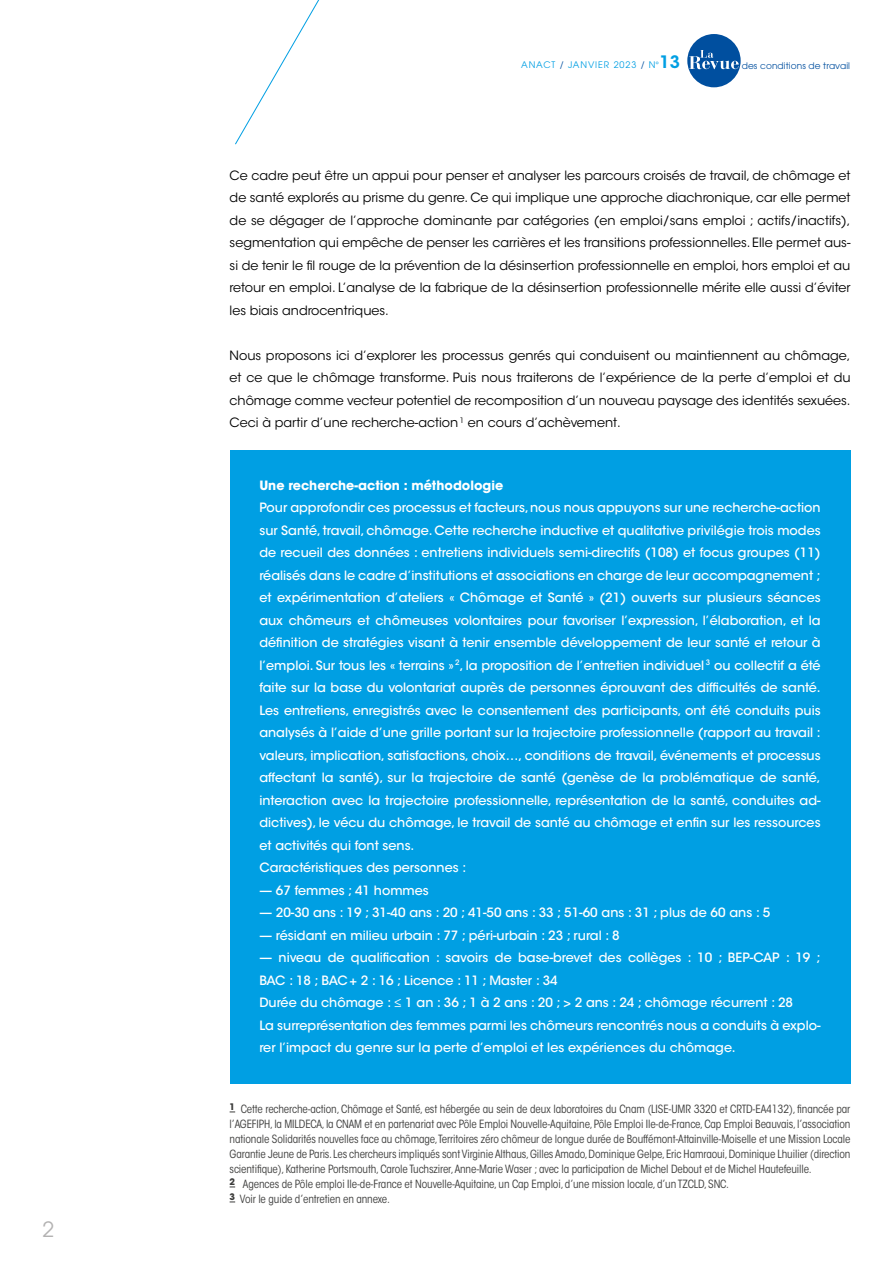
<style>
.page{position:relative;width:893px;height:1263px;background:#fff}
.page>*{position:absolute;margin:0;border:0;box-sizing:border-box;transform-origin:0 0}
.t1{font:21px "Avant Garde";color:#b3b2b2}
.t2{font:500 12.75px/22.5px "ITC Avant Garde Std";color:#fff}
.t3{font:12.75px/22.5px "ITC Avant Garde Std";color:#000;text-align:justify}
.t4{font:700 12.75px "ITC Avant Garde Std";color:#fff}
.t5{font:condensed 11.25px/15px "ITC Avant Garde Std";letter-spacing:-.01em;color:#3c3c3b;text-align:justify}
.t6{font:9px "Avant Garde";letter-spacing:.1em;color:#009fe3}
.t7{font:9px "Avant Garde";letter-spacing:.01em;color:#004f9f}
.s1{color:#004f9f}
.s2{font-family:"ITC Avant Garde Std";font-weight:600;font-size:16.95px}
</style>
<div class="page">
<div style="left:687px;top:34px;width:54px;height:53px;background:#004f9f;border-radius:50%"></div>
<svg style="left:689px;top:50px;width:50px;height:19px"></svg>
<svg style="left:235px;top:0;width:84px;height:145px"></svg>
<div style="left:230px;top:450px;width:620px;height:634px;background:#009fe3"></div>
<h1 class="t1" style="left:43px;top:1217px;width:13px">2</h1>
<p class="t6" style="left:521px;top:60px;width:160px">ANACT <span class="s1">/</span> JANVIER 2023 <span class="s1">/</span> N°<span class="s2">13</span></p>
<p class="t7" style="left:742px;top:60px;width:110px">des conditions de travail</p>
<p class="t3" style="left:230px;top:164px;width:622px">Ce cadre peut être un appui pour penser et analyser les parcours croisés de travail, de chômage et de santé explorés au prisme du genre. Ce qui implique une approche diachronique, car elle permet de se dégager de l’approche dominante par catégories (en emploi/sans emploi ; actifs/inactifs), segmentation qui empêche de penser les carrières et les transitions professionnelles. Elle permet aus&shy;si de tenir le fil rouge de la prévention de la désinsertion professionnelle en emploi, hors emploi et au retour en emploi. L’analyse de la fabrique de la désinsertion professionnelle mérite elle aussi d’éviter les biais androcentriques.</p>
<p class="t3" style="left:230px;top:344px;width:622px">Nous proposons ici d’explorer les processus genrés qui conduisent ou maintiennent au chômage, et ce que le chômage transforme. Puis nous traiterons de l’expérience de la perte d’emploi et du chômage comme vecteur potentiel de recomposition d’un nouveau paysage des identités sexuées.<br>Ceci à partir d’une recherche-action <sup>1</sup> en cours d’achèvement.</p>
<p class="t4" style="left:259px;top:477px;width:245px">Une recherche-action : méthodologie</p>
<p class="t2" style="left:259px;top:496px;width:563px;text-align:justify">Pour approfondir ces processus et facteurs, nous nous appuyons sur une recherche-action sur Santé, travail, chômage. Cette recherche inductive et qualitative privilégie trois modes de recueil des données : entretiens individuels semi-directifs (108) et focus groupes (11) réalisés dans le cadre d’institutions et associations en charge de leur accompagnement ; et expérimentation d’ateliers « Chômage et Santé » (21) ouverts sur plusieurs séances aux chômeurs et chômeuses volontaires pour favoriser l’expression, l’élaboration, et la définition de stratégies visant à tenir ensemble développement de leur santé et retour à l’emploi. Sur tous les « terrains » <sup>2</sup>, la proposition de l’entretien individuel <sup>3</sup> ou collectif a été faite sur la base du volontariat auprès de personnes éprouvant des difficultés de santé.<br>Les entretiens, enregistrés avec le consentement des participants, ont été conduits puis analysés à l’aide d’une grille portant sur la trajectoire professionnelle (rapport au travail : valeurs, implication, satisfactions, choix…, conditions de travail, événements et processus affectant la santé), sur la trajectoire de santé (genèse de la problématique de santé, interaction avec la trajectoire professionnelle, représentation de la santé, conduites ad&shy;dictives), le vécu du chômage, le travail de santé au chômage et enfin sur les ressources et activités qui font sens.</p>
<p class="t2" style="left:259px;top:856px;width:208px">Caractéristiques des personnes :</p>
<p class="t2" style="left:259px;top:879px;width:171px">— 67 femmes ; 41 hommes</p>
<p class="t2" style="left:259px;top:901px;width:512px">— 20-30 ans : 19 ; 31-40 ans : 20 ; 41-50 ans : 33 ; 51-60 ans : 31 ; plus de 60 ans : 5</p>
<p class="t2" style="left:259px;top:924px;width:362px">— résidant en milieu urbain : 77 ; péri-urbain : 23 ; rural : 8</p>
<p class="t2" style="left:259px;top:946px;width:563px">— niveau de qualification : savoirs de base-brevet des collèges : 10 ; BEP-CAP : 19 ;<br>BAC : 18 ; BAC+ 2 : 16 ; Licence : 11 ; Master : 34</p>
<p class="t2" style="left:259px;top:991px;width:535px">Durée du chômage : ≤ 1 an : 36 ; 1 à 2 ans : 20 ; &gt; 2 ans : 24 ; chômage récurrent : 28</p>
<p class="t2" style="left:259px;top:1014px;width:563px">La surreprésentation des femmes parmi les chômeurs rencontrés nous a conduits à explo&shy;rer l’impact du genre sur la perte d’emploi et les expériences du chômage.</p>
<p class="t5" style="left:230px;top:1102px;width:622px"><sup>1</sup> Cette recherche-action, Chômage et Santé, est hébergée au sein de deux laboratoires du Cnam (LISE-UMR 3320 et CRTD-EA4132), financée par l’AGEFIPH, la MILDECA, la CNAM et en partenariat avec Pôle Emploi Nouvelle-Aquitaine, Pôle Emploi Ile-de-France, Cap Emploi Beauvais, l’association nationale Solidarités nouvelles face au chômage,Territoires zéro chômeur de longue durée de Bouffémont-Attainville-Moiselle et une Mission Locale Garantie Jeune de Paris. Les chercheurs impliqués sont Virginie Althaus, Gilles Amado, Dominique Gelpe, Eric Hamraoui, Dominique Lhuilier (direction scientifique), Katherine Portsmouth, Carole Tuchszirer, Anne-Marie Waser ; avec la participation de Michel Debout et de Michel Hautefeuille.</p>
<p class="t5" style="left:230px;top:1177px;width:501px"><sup>2</sup> Agences de Pôle emploi Ile-de-France et Nouvelle-Aquitaine, un Cap Emploi, d’une mission locale, d’un TZCLD, SNC.</p>
<p class="t5" style="left:230px;top:1192px;width:162px"><sup>3</sup> Voir le guide d’entretien en annexe.</p>
</div>
